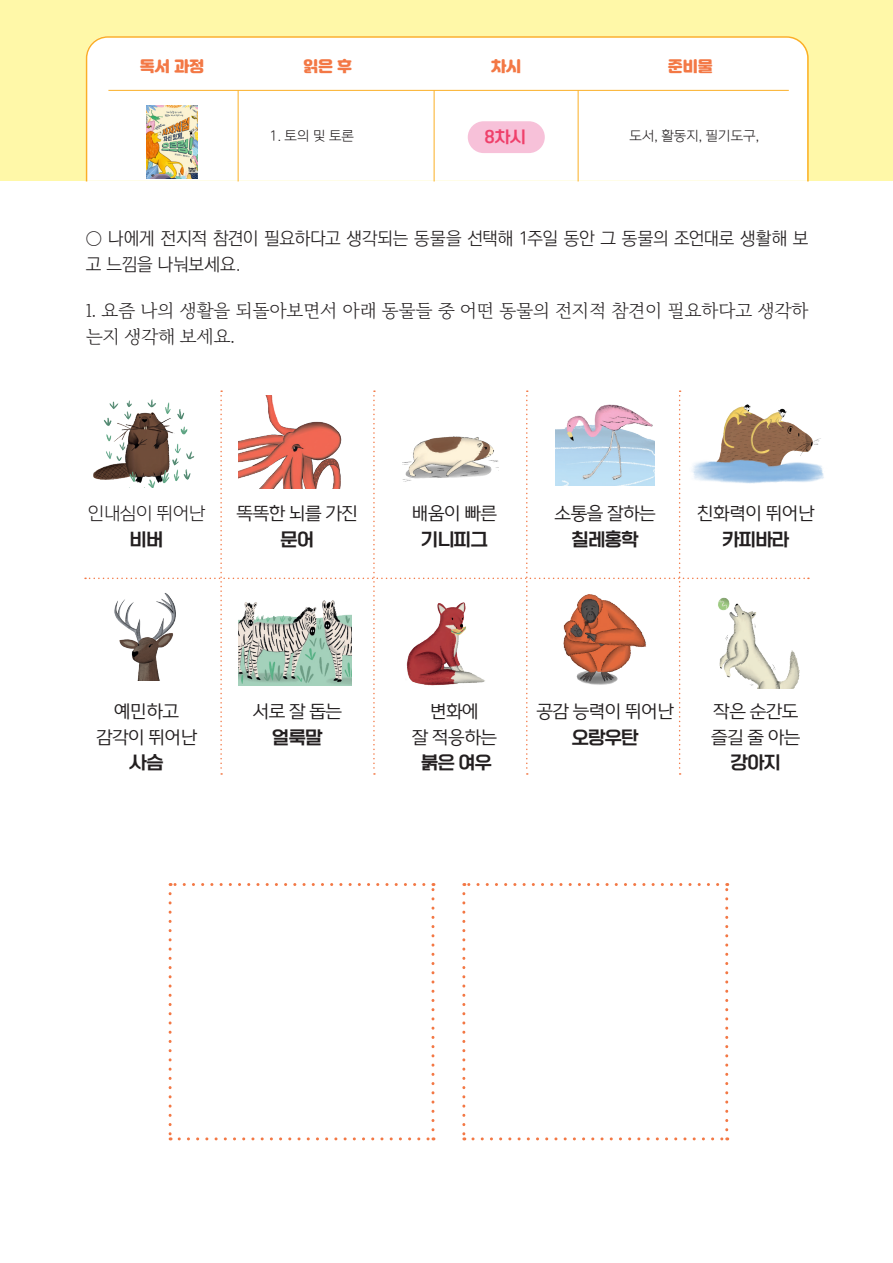
<style>
.page{position:relative;width:893px;height:1263px;background:#fff}
.page>*{position:absolute;margin:0;border:0;box-sizing:border-box;transform-origin:0 0}
.문제{font:18px/25.5px "ONE Mobile OTF Regular";letter-spacing:-.03em;color:#231f20;text-align:center}
.문제2{font:18px/25.5px "Ko Pub World Dotum PL";letter-spacing:-.015em;color:#231f20}
.문제-2{font:300 18px/25.5px "Maru Buriot";letter-spacing:-.03em;color:#231f20}
.문제-3{font:18px "ONE Mobile Title OTF Regular";letter-spacing:-.03em;color:#231f20}
.문제-4{font:18px "ONE Mobile OTF Light";letter-spacing:-.03em;color:#231f20}
.t1{font:16.5px "ONE Mobile Title OTF Regular";color:#ef406b}
.t2{font:15px "Jalnan OTF";color:#f37845}
.t3{font:13.5px "ONE Mobile OTF Light";color:#231f20}
.s1{font-family:"ONE Mobile Title OTF Regular"}
</style>
<div class="page">
<div style="left:0;top:0;width:893px;height:181px;background:#fff8a8"></div>
<div style="left:85px;top:36px;width:724px;height:146px;background:#fff"></div>
<hr style="left:238px;top:90px;width:1px;height:91px;background:#fbaf25">
<hr style="left:434px;top:90px;width:1px;height:91px;background:#fbaf25">
<hr style="left:578px;top:90px;width:1px;height:91px;background:#fbaf25">
<hr style="left:108px;top:90px;width:681px;height:1px;background:#fbaf25">
<img style="left:147px;top:105px;width:50px;height:73px">
<div style="left:468px;top:121px;width:77px;height:32px;background:#f7c1d9;border-radius:16px"></div>
<img style="left:809px;top:435px;width:15px;height:47px">
<svg style="left:85px;top:390px;width:724px;height:385px"></svg>
<svg style="left:169px;top:893px;width:3px;height:247px"></svg>
<svg style="left:179px;top:1137px;width:255px;height:3px"></svg>
<svg style="left:431px;top:883px;width:3px;height:247px"></svg>
<svg style="left:170px;top:883px;width:254px;height:3px"></svg>
<svg style="left:462px;top:893px;width:3px;height:247px"></svg>
<svg style="left:473px;top:1137px;width:255px;height:3px"></svg>
<svg style="left:725px;top:883px;width:3px;height:247px"></svg>
<svg style="left:464px;top:883px;width:254px;height:3px"></svg>
<p class="t2" style="left:140px;top:56px;width:66px">독서 과정</p>
<p class="t2" style="left:303px;top:56px;width:51px">읽은 후</p>
<p class="t2" style="left:491px;top:56px;width:31px">차시</p>
<p class="t2" style="left:668px;top:56px;width:46px">준비물</p>
<p class="t3" style="left:269px;top:129px;width:86px">1. 토의 및 토론</p>
<p class="t1" style="left:484px;top:128px;width:43px">8차시</p>
<p class="t3" style="left:630px;top:129px;width:131px">도서, 활동지, 필기도구,</p>
<p class="문제2" style="left:86px;top:226px;width:724px">○ 나에게 전지적 참견이 필요하다고 생각되는 동물을 선택해 1주일 동안 그 동물의 조언대로 생활해 보 고 느낌을 나눠보세요.</p>
<p class="문제-2" style="left:86px;top:298px;width:724px">1. 요즘 나의 생활을 되돌아보면서 아래 동물들 중 어떤 동물의 전지적 참견이 필요하다고 생각하 는지 생각해 보세요.</p>
<p class="문제-4" style="left:88px;top:505px;width:119px">인내심이 뛰어난</p>
<p class="문제-3" style="left:130px;top:530px;width:35px">비버</p>
<p class="문제" style="left:237px;top:502px;width:123px">똑똑한 뇌를 가진 <span class="s1">문어</span></p>
<p class="문제" style="left:412px;top:502px;width:87px">배움이 빠른</p>
<p class="문제-3" style="left:421px;top:530px;width:68px">기니피그</p>
<p class="문제" style="left:555px;top:502px;width:103px">소통을 잘하는</p>
<p class="문제-3" style="left:572px;top:530px;width:68px">칠레홍학</p>
<p class="문제" style="left:697px;top:502px;width:119px">친화력이 뛰어난</p>
<p class="문제-3" style="left:722px;top:530px;width:68px">카피바라</p>
<p class="문제" style="left:114px;top:700px;width:66px">예민하고</p>
<p class="문제" style="left:96px;top:725px;width:103px">감각이 뛰어난</p>
<p class="문제-3" style="left:130px;top:753px;width:35px">사슴</p>
<p class="문제" style="left:253px;top:700px;width:91px">서로 잘 돕는</p>
<p class="문제-3" style="left:272px;top:727px;width:52px">얼룩말</p>
<p class="문제" style="left:430px;top:700px;width:50px">변화에</p>
<p class="문제" style="left:412px;top:725px;width:87px">잘 적응하는</p>
<p class="문제-3" style="left:421px;top:753px;width:72px">붉은 여우</p>
<p class="문제" style="left:536px;top:700px;width:139px">공감 능력이 뛰어난 <span class="s1">오랑우탄</span></p>
<p class="문제" style="left:713px;top:700px;width:87px">작은 순간도</p>
<p class="문제" style="left:711px;top:725px;width:91px">즐길 줄 아는</p>
<p class="문제-3" style="left:731px;top:753px;width:52px">강아지</p>
</div>
